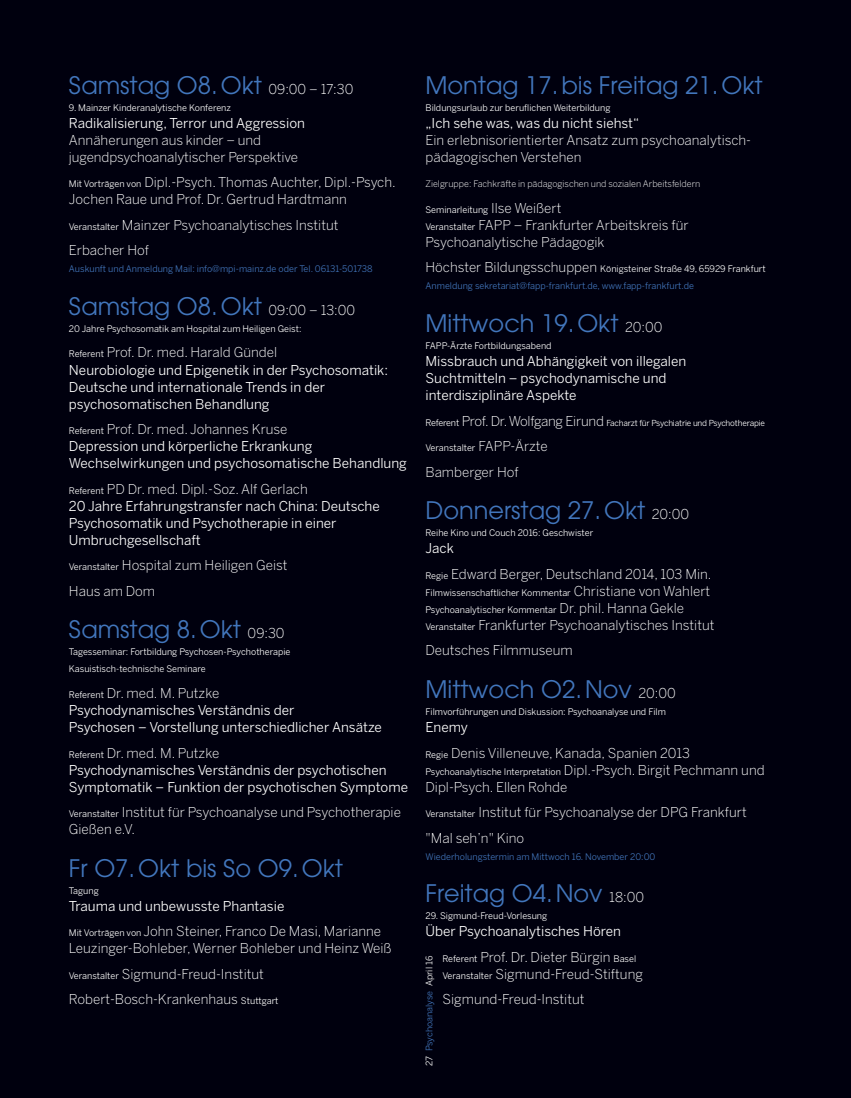
<style>
.page{position:relative;width:851px;height:1098px;background:#fff}
.page>*{position:absolute;margin:0;border:0;box-sizing:border-box;transform-origin:0 0}
.t1{font:24px "ITC Avant Garde Pro";color:#4276bc}
.t2{font:300 13.5px/25.5px "Benton Sans";color:#fff}
.t3{font:13.5px/17px "Benton Sans";color:#fff}
.t4{font:9px/17px "Benton Sans";color:#fff}
.t5{font:9px/17px "Benton Sans";color:#4276bc}
.t6{font:300 9px "Benton Sans";color:#fff}
.t7{font:8.25px "Benton Sans";letter-spacing:-.02em;color:#fff}
.s1{font-family:"Benton Sans";font-weight:300;font-size:13.5px;color:#fff}
.s2{font-weight:400;font-size:9px}
.s3{font-size:9px}
.s4{font-weight:300}
.s5{font-weight:400}
.s6{font-weight:300;font-size:13.5px}
.s7{font-weight:300;font-size:13.5px;color:#fff}
.s8{color:#fff}
</style>
<div class="page">
<div style="left:0;top:0;width:850px;height:1097px;background:#00000e"></div>
<h1 class="t1" style="left:69px;top:70px;width:286px">Samstag 08.Okt <span class="s1">09:00 – 17:30</span></h1>
<p class="t4" style="left:69px;top:99px;width:163px">9. Mainzer Kinderanalytische Konferenz</p>
<p class="t3" style="left:69px;top:114px;width:237px">Radikalisierung, Terror und Aggression</p>
<p class="t2" style="left:69px;top:131px;width:230px;line-height:17px">Annäherungen aus kinder – und jugendpsychoanalytischer Perspektive</p>
<p class="t2" style="left:69px;top:174px;width:328px;line-height:17px"><span class="s2">Mit Vorträgen von</span> Dipl.-Psych. Thomas Auchter, Dipl.-Psych.<br>Jochen Raue und Prof. Dr. Gertrud Hardtmann</p>
<p class="t2" style="left:69px;top:212px;width:271px"><span class="s2">Veranstalter</span> Mainzer Psychoanalytisches Institut<br>Erbacher Hof</p>
<p class="t5" style="left:69px;top:260px;width:305px">Auskunft und Anmeldung Mail: info@mpi-mainz.de oder Tel. 06131-501738</p>
<h1 class="t1" style="left:69px;top:291px;width:288px">Samstag 08.Okt <span class="s1">09:00 – 13:00</span></h1>
<p class="t4" style="left:69px;top:320px;width:234px">20 Jahre Psychosomatik am Hospital zum Heiligen Geist:</p>
<p class="t3" style="left:69px;top:344px;width:320px"><span class="s3">Referent</span> <span class="s4">Prof. Dr. med. Harald Gündel<br></span>Neurobiologie und Epigenetik in der Psychosomatik:<br>Deutsche und internationale Trends in der psychosomatischen Behandlung</p>
<p class="t3" style="left:69px;top:420px;width:339px"><span class="s3">Referent</span> <span class="s4">Prof. Dr. med. Johannes Kruse<br></span>Depression und körperliche Erkrankung<br>Wechselwirkungen und psychosomatische Behandlung</p>
<p class="t3" style="left:69px;top:480px;width:312px"><span class="s3">Referent</span> <span class="s4">PD Dr. med. Dipl.-Soz. Alf Gerlach<br></span>20 Jahre Erfahrungstransfer nach China: Deutsche Psychosomatik und Psychotherapie in einer Umbruchgesellschaft</p>
<p class="t2" style="left:69px;top:552px;width:220px"><span class="s2">Veranstalter</span> Hospital zum Heiligen Geist<br>Haus am Dom</p>
<h1 class="t1" style="left:69px;top:614px;width:217px">Samstag 8.Okt <span class="s1">09:30</span></h1>
<p class="t4" style="left:69px;top:643px;width:223px">Tagesseminar: Fortbildung Psychosen-Psychotherapie<br>Kasuistisch-technische Seminare</p>
<p class="t3" style="left:69px;top:684px;width:314px"><span class="s3">Referent</span> <span class="s4">Dr. med. M. Putzke<br></span>Psychodynamisches Verständnis der<br>Psychosen – Vorstellung unterschiedlicher Ansätze</p>
<p class="t3" style="left:69px;top:743px;width:340px"><span class="s3">Referent</span> <span class="s4">Dr. med. M. Putzke<br></span>Psychodynamisches Verständnis der psychotischen<br>Symptomatik – Funktion der psychotischen Symptome</p>
<p class="t2" style="left:69px;top:803px;width:333px;line-height:17px"><span class="s2">Veranstalter</span> Institut für Psychoanalyse und Psychotherapie<br>Gießen e.V.</p>
<h1 class="t1" style="left:69px;top:852px;width:275px">Fr 07.Okt bis So 09.Okt</h1>
<p class="t4" style="left:69px;top:881px;width:31px">Tagung</p>
<p class="t2" style="left:69px;top:892px;width:314px"><span class="s5">Trauma und unbewusste Phantasie<br></span><span class="s2">Mit Vorträgen von</span> John Steiner, Franco De Masi, Marianne</p>
<p class="t2" style="left:69px;top:935px;width:324px">Leuzinger-Bohleber, Werner Bohleber und Heinz Weiß<br><span class="s2">Veranstalter</span> Sigmund-Freud-Institut<br>Robert-Bosch-Krankenhaus <span class="s2">Stuttgart</span></p>
<h1 class="t1" style="left:425px;top:70px;width:338px">Montag 17.bis Freitag 21.Okt</h1>
<p class="t4" style="left:425px;top:99px;width:186px">Bildungsurlaub zur beruflichen Weiterbildung</p>
<p class="t3" style="left:425px;top:114px;width:215px">„Ich sehe was, was du nicht siehst“</p>
<p class="t2" style="left:425px;top:131px;width:325px;line-height:17px">Ein erlebnisorientierter Ansatz zum psychoanalytisch&shy;pädagogischen Verstehen</p>
<p class="t6" style="left:425px;top:179px;width:276px">Zielgruppe: Fachkräfte in pädagogischen und sozialen Arbeitsfeldern</p>
<p class="t4" style="left:425px;top:201px;width:137px">Seminarleitung <span class="s6">Ilse Weißert</span></p>
<p class="t2" style="left:425px;top:216px;width:265px;line-height:17px"><span class="s2">Veranstalter</span> FAPP – Frankfurter Arbeitskreis für<br>Psychoanalytische Pädagogik</p>
<p class="t5" style="left:425px;top:260px;width:342px"><span class="s7">Höchster Bildungsschuppen</span> <span class="s8">Königsteiner Straße 49, 65929 Frankfurt<br></span>Anmeldung sekretariat@fapp-frankfurt.de, www.fapp-frankfurt.de</p>
<h1 class="t1" style="left:425px;top:308px;width:238px">Mittwoch 19.Okt <span class="s1">20:00</span></h1>
<p class="t4" style="left:425px;top:337px;width:127px">FAPP-Ärzte Fortbildungsabend</p>
<p class="t3" style="left:425px;top:352px;width:262px">Missbrauch und Abhängigkeit von illegalen<br>Suchtmitteln – psychodynamische und interdisziplinäre Aspekte</p>
<p class="t7" style="left:425px;top:417px;width:341px"><span class="s3">Referent</span> <span class="s6">Prof. Dr. Wolfgang Eirund</span> Facharzt für Psychiatrie und Psychotherapie</p>
<p class="t4" style="left:425px;top:439px;width:124px">Veranstalter <span class="s6">FAPP-Ärzte</span></p>
<p class="t2" style="left:425px;top:458px;width:95px">Bamberger Hof</p>
<h1 class="t1" style="left:425px;top:495px;width:265px">Donnerstag 27.Okt <span class="s1">20:00</span></h1>
<p class="t4" style="left:425px;top:524px;width:169px">Reihe Kino und Couch 2016: Geschwister</p>
<p class="t2" style="left:425px;top:535px;width:287px"><span class="s5">Jack<br></span><span class="s2">Regie</span> Edward Berger, Deutschland 2014, 103 Min.</p>
<p class="t4" style="left:425px;top:583px;width:286px">Filmwissenschaftlicher Kommentar <span class="s6">Christiane von Wahlert<br></span>Psychoanalytischer Kommentar <span class="s6">Dr. phil. Hanna Gekle</span></p>
<p class="t2" style="left:425px;top:611px;width:290px"><span class="s2">Veranstalter</span> Frankfurter Psychoanalytisches Institut<br>Deutsches Filmmuseum</p>
<h1 class="t1" style="left:425px;top:674px;width:252px">Mittwoch 02.Nov <span class="s1">20:00</span></h1>
<p class="t4" style="left:425px;top:702px;width:242px">Filmvorführungen und Diskussion: Psychoanalyse und Film</p>
<p class="t2" style="left:425px;top:714px;width:266px"><span class="s5">Enemy<br></span><span class="s2">Regie</span> Denis Villeneuve, Kanada, Spanien 2013</p>
<p class="t4" style="left:425px;top:762px;width:340px">Psychoanalytische Interpretation <span class="s6">Dipl.-Psych. Birgit Pechmann und</span></p>
<p class="t2" style="left:425px;top:773px;width:323px">Dipl-Psych. Ellen Rohde<br><span class="s2">Veranstalter</span> Institut für Psychoanalyse der DPG Frankfurt "Mal seh’n" Kino</p>
<p class="t5" style="left:425px;top:847px;width:231px">Wiederholungstermin am Mittwoch 16. November 20:00</p>
<h1 class="t1" style="left:425px;top:878px;width:220px">Freitag 04.Nov <span class="s1">18:00</span></h1>
<p class="t4" style="left:425px;top:907px;width:123px">29. Sigmund-Freud-Vorlesung</p>
<p class="t3" style="left:442px;top:918px;width:195px;line-height:25.5px;text-indent:-17px">Über Psychoanalytisches Hören<br><span class="s3">Referent</span> <span class="s4">Prof. Dr. Dieter Bürgin</span> <span class="s3">Basel</span></p>
<p class="t2" style="left:442px;top:960px;width:202px"><span class="s2">Veranstalter</span> Sigmund-Freud-Stiftung<br>Sigmund-Freud-Institut</p>
<p class="t5" style="left:421px;top:1065px;width:112px;rotate:-90deg"><span class="s8">27</span> Psychoanalyse <span class="s8">April 16</span></p>
</div>
